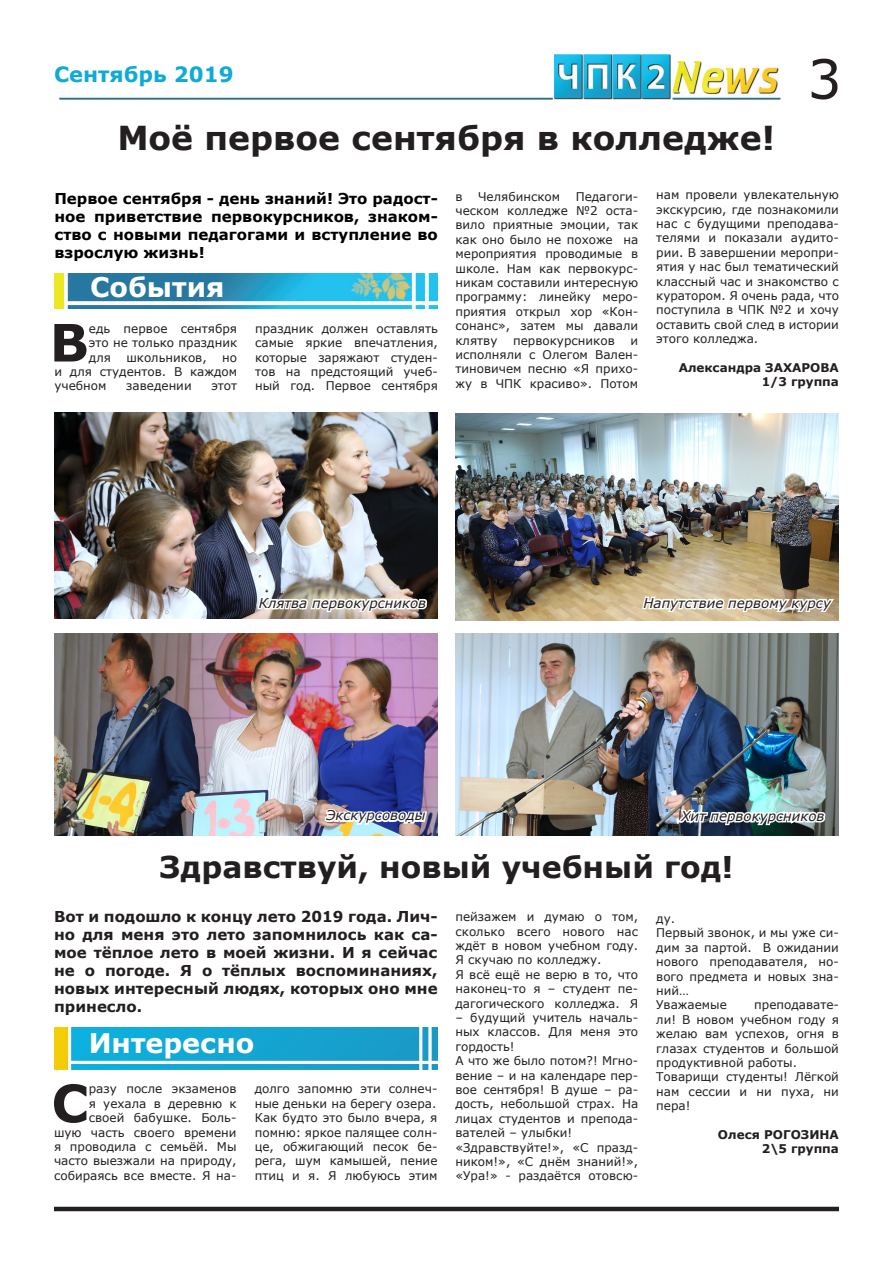
<style>
.page{position:relative;width:893px;height:1263px;background:#fff}
.page>*{position:absolute;margin:0;border:0;box-sizing:border-box;transform-origin:0 0}
.t1{font:54px "Verdana";color:#231f20}
.t2{font:700 51.6px "Verdana";color:#231f20}
.t3{font:700 33px "Verdana";color:#231f20}
.t4{font:700 30px "Verdana";color:#231f20}
.t5{font:700 27px "Verdana";color:#fff}
.t6{font:700 21px "Verdana";color:#10aad7}
.t7{font:700 15px/18px "Verdana";color:#231f20;text-align:justify}
.t8{font:700 15px/18px "Verdana";color:#000;text-align:justify}
.t9{font:italic 13.5px "Verdana";color:#231f20}
.t10{font:12px/14.4px "Verdana";color:#231f20;text-align:justify}
.t11{font:700 12px/14.4px "Verdana";color:#231f20;text-align:right}
</style>
<div class="page">
<img style="left:59px;top:54px;width:722px;height:46px">
<hr style="left:54px;top:1207px;width:785px;height:4px;background:#231f20">
<img style="left:54px;top:274px;width:384px;height:35px">
<img style="left:455px;top:414px;width:384px;height:207px">
<img style="left:54px;top:634px;width:383px;height:202px">
<img style="left:54px;top:412px;width:383px;height:207px">
<img style="left:54px;top:1027px;width:384px;height:42px">
<img style="left:455px;top:634px;width:384px;height:202px">
<img style="left:255px;top:579px;width:175px;height:40px">
<img style="left:323px;top:807px;width:106px;height:29px">
<svg style="left:640px;top:588px;width:195px;height:33px"></svg>
<img style="left:676px;top:805px;width:152px;height:31px">
<h3 class="t6" style="left:54px;top:59px;width:181px">Сентябрь 2019</h3>
<h1 class="t1" style="left:807px;top:42px;width:36px">3</h1>
<h3 class="t3" style="left:117px;top:115px;width:659px">Моё первое сентября в колледже!</h3>
<p class="t10" style="left:455px;top:189px;width:9px">в</p>
<p class="t10" style="left:478px;top:189px;width:84px">Челябинском</p>
<p class="t10" style="left:455px;top:189px;width:184px;text-indent:120px">Педагоги&shy;ческом колледже №2 оста&shy;вило приятные эмоции, так как оно было не похоже на мероприятия проводимые в школе. Нам как первокурс&shy;никам составили интересную программу: линейку меро&shy;приятия открыл хор «Кон&shy;сонанс», затем мы давали клятву</p>
<p class="t8" style="left:54px;top:189px;width:385px">Первое сентября - день знаний! Это радост&shy;ное приветствие первокурсников, знаком&shy;ство с новыми педагогами и вступление во взрослую жизнь!</p>
<h3 class="t5" style="left:90px;top:268px;width:136px">События</h3>
<h2 class="t2" style="left:50px;top:306px;width:41px">В</h2>
<p class="t10" style="left:89px;top:321px;width:150px">едь первое сентября это не только праздник для</p>
<p class="t10" style="left:656px;top:187px;width:184px">нам провели увлекательную экскурсию, где познакомили нас с будущими преподава&shy;телями и показали аудито&shy;рии. В завершении меропри&shy;ятия у нас был тематический классный час и знакомство с куратором. Я очень рада, что поступила в ЧПК №2 и хочу оставить свой след в истории этого колледжа.</p>
<p class="t11" style="left:679px;top:360px;width:162px">Александра ЗАХАРОВА<br>1/3 группа</p>
<p class="t10" style="left:255px;top:321px;width:184px">праздник должен оставлять самые яркие впечатления, которые заряжают студен&shy;тов на предстоящий учеб&shy;ный год. Первое сентября</p>
<p class="t10" style="left:513px;top:333px;width:103px">первокурсников</p>
<p class="t10" style="left:455px;top:333px;width:184px;text-indent:175px">и исполняли с Олегом Вален&shy;тиновичем песню «Я прихо&shy;жу в ЧПК красиво». Потом</p>
<p class="t10" style="left:54px;top:350px;width:184px;text-indent:168px">но и для студентов. В каждом учебном</p>
<p class="t10" style="left:126px;top:350px;width:82px">школьников,</p>
<p class="t10" style="left:126px;top:379px;width:67px">заведении</p>
<p class="t10" style="left:211px;top:379px;width:27px">этот</p>
<p class="t9" style="left:259px;top:594px;width:169px">Клятва первокурсников</p>
<p class="t9" style="left:326px;top:806px;width:101px">Экскурсоводы</p>
<p class="t9" style="left:643px;top:594px;width:189px">Напутствие первому курсу</p>
<p class="t9" style="left:681px;top:807px;width:145px">Хит первокурсников</p>
<h3 class="t4" style="left:159px;top:845px;width:576px">Здравствуй, новый учебный год!</h3>
<p class="t7" style="left:54px;top:908px;width:385px">Вот и подошло к концу лето 2019 года. Лич&shy;но для меня это лето запомнилось как са&shy;мое тёплое лето в моей жизни. И я сейчас не о погоде. Я о тёплых воспоминаниях, новых интересный людях, которых оно мне принесло.</p>
<h3 class="t5" style="left:89px;top:1024px;width:167px">Интересно</h3>
<h2 class="t2" style="left:51px;top:1067px;width:39px">С</h2>
<p class="t10" style="left:455px;top:909px;width:184px;text-align:left">пейзажем и думаю о том, сколько всего нового нас ждёт в новом учебном году.<br>Я скучаю по колледжу.<br>Я всё ещё не верю в то, что наконец-то я – студент пе&shy;дагогического колледжа. Я</p>
<p class="t10" style="left:455px;top:1010px;width:184px;text-align:left">– будущий учитель началь&shy;ных классов. Для меня это гордость!<br>А что же было потом?! Мгно&shy;вение – и на календаре пер&shy;вое сентября! В душе – ра&shy;дость, небольшой страх. На лицах студентов и препода&shy;вателей – улыбки! «Здравствуйте!», «С празд&shy;ником!», «С днём знаний!», «Ура!» - раздаётся отовсю-</p>
<p class="t10" style="left:656px;top:911px;width:184px;text-align:left">ду.<br>Первый звонок, и мы уже си&shy;дим за партой. В ожидании нового преподавателя, но&shy;вого предмета и новых зна&shy;ний…<br>Уважаемые</p>
<p class="t10" style="left:656px;top:998px;width:184px;text-align:left;text-indent:98px">преподавате&shy;ли! В новом учебном году я желаю вам успехов, огня в глазах студентов и большой продуктивной работы.<br>Товарищи студенты! Лёгкой нам сессии и ни пуха, ни пера!</p>
<p class="t11" style="left:718px;top:1127px;width:122px">Олеся РОГОЗИНА<br>2\5 группа</p>
<p class="t10" style="left:54px;top:1082px;width:184px;text-align:right">разу после экзаменов<br>я уехала в деревню к своей бабушке. Боль-<br>шую часть своего времени я проводила с семьёй. Мы часто выезжали на природу, собираясь все вместе. Я на-</p>
<p class="t10" style="left:255px;top:1082px;width:184px">долго запомню эти солнеч&shy;ные деньки на берегу озера.<br>Как будто это было вчера, я помню: яркое палящее солн&shy;це, обжигающий песок бе&shy;рега, шум камышей, пение птиц и я. Я любуюсь этим</p>
</div>
